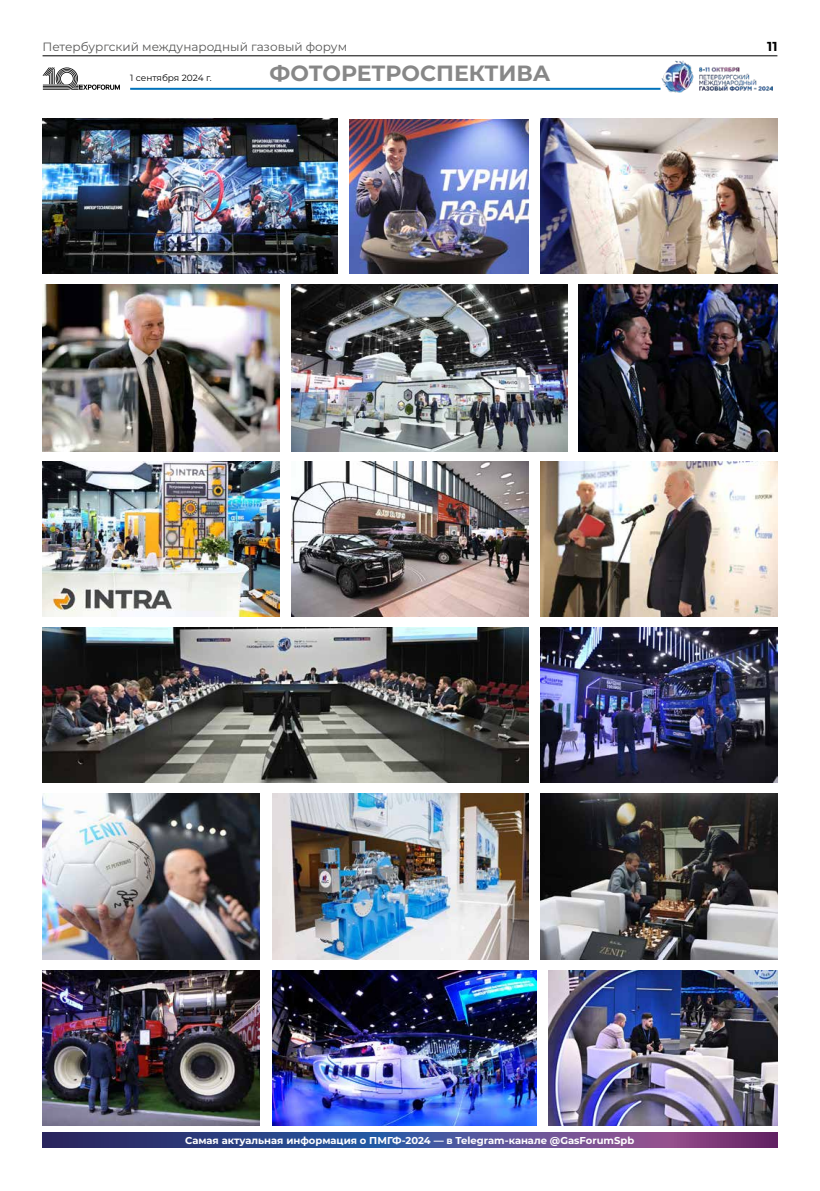
<style>
.page{position:relative;width:820px;height:1191px;background:#fff}
.page>*{position:absolute;margin:0;border:0;box-sizing:border-box;transform-origin:0 0}
.t1{font:700 22px "Montserrat";color:#878787}
.t2{font:700 13px "Montserrat";color:#000}
.t3{font:12px "Montserrat";color:#575756}
.t4{font:700 10px "Montserrat";color:#fff}
.t5{font:9px "Montserrat";letter-spacing:-.005em;color:#000}
</style>
<div class="page">
<svg style="left:42px;top:1132px;width:735px;height:15px;background:#4c4687"></svg>
<hr style="left:130px;top:88px;width:530px;height:2px;background:#0072bb">
<hr style="left:43px;top:56px;width:734px;height:1px;background:#000">
<img style="left:660px;top:60px;width:112px;height:32px">
<svg style="left:43px;top:67px;width:77px;height:23px"></svg>
<img style="left:291px;top:285px;width:276px;height:166px">
<img style="left:578px;top:285px;width:199px;height:166px">
<img style="left:43px;top:285px;width:237px;height:166px">
<img style="left:540px;top:119px;width:237px;height:155px">
<img style="left:350px;top:120px;width:178px;height:154px">
<img style="left:43px;top:119px;width:294px;height:155px">
<img style="left:540px;top:627px;width:237px;height:155px">
<img style="left:43px;top:627px;width:485px;height:155px">
<img style="left:43px;top:461px;width:237px;height:155px">
<img style="left:291px;top:461px;width:237px;height:155px">
<img style="left:540px;top:461px;width:237px;height:155px">
<img style="left:548px;top:970px;width:229px;height:155px">
<img style="left:272px;top:970px;width:264px;height:155px">
<img style="left:540px;top:793px;width:237px;height:166px">
<img style="left:272px;top:793px;width:256px;height:166px">
<img style="left:43px;top:970px;width:217px;height:155px">
<img style="left:43px;top:793px;width:217px;height:166px">
<p class="t3" style="left:43px;top:39px;width:306px">Петербургский международный газовый форум</p>
<h1 class="t1" style="left:269px;top:57px;width:282px">ФОТОРЕТРОСПЕКТИВА</h1>
<p class="t5" style="left:130px;top:72px;width:83px">1 сентября 2024 г.</p>
<h2 class="t2" style="left:767px;top:37px;width:12px">11</h2>
<p class="t4" style="left:185px;top:1132px;width:450px">Самая актуальная информация о ПМГФ-2024 — в Telegram-канале @GasForumSpb</p>
</div>
